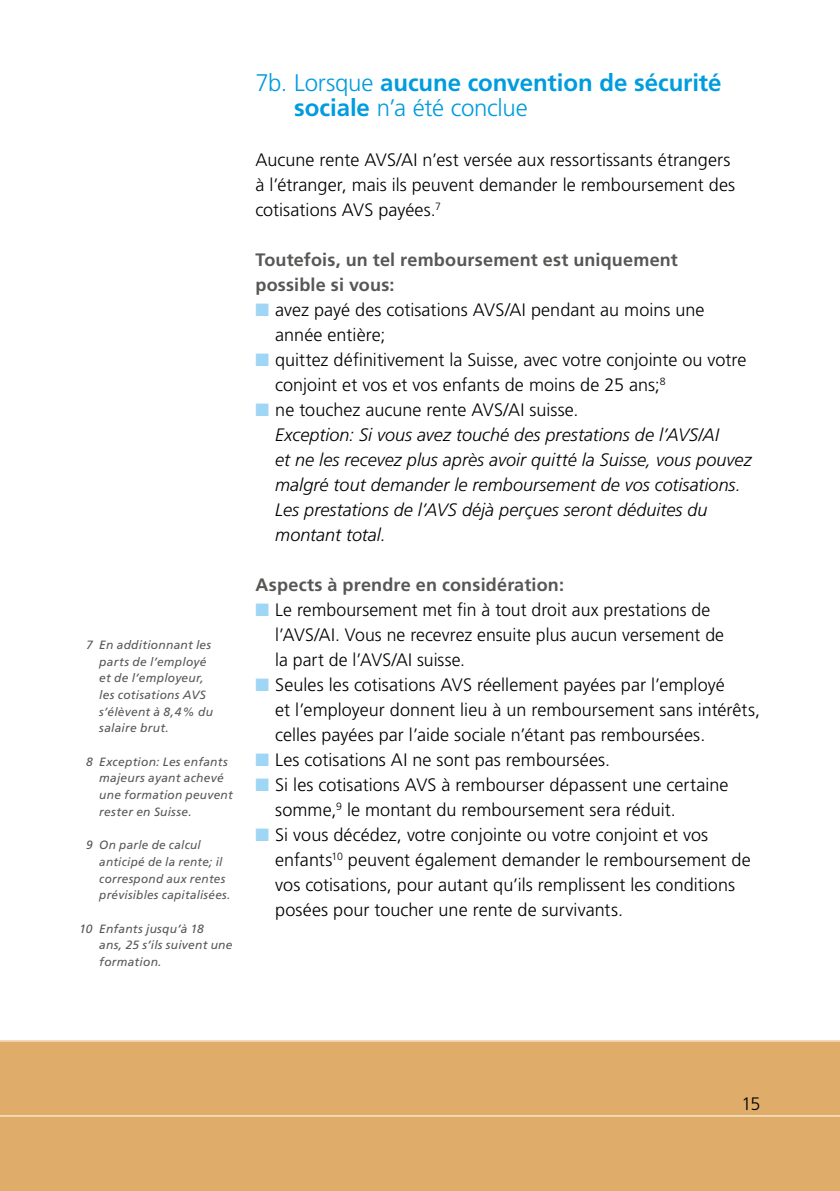
<style>
.page{position:relative;width:840px;height:1191px;background:#fff}
.page>*{position:absolute;margin:0;border:0;box-sizing:border-box;transform-origin:0 0}
.SEM_02_-_Titel{font:700 24px/25px "Frutiger LT Std";letter-spacing:-.005em;color:#009cde}
.SEM_04_-_Fliesstext{font:300 18px/25px "Frutiger LT Std";letter-spacing:.005em;color:#000}
.t1{font:italic 300 18px/25px "Frutiger LT Std";color:#000}
.SEM_03_-_Untertitel{font:700 18px/25px "Frutiger LT Std";letter-spacing:.01em;color:#575756}
.t2{font:italic 12px/16.6px "Frutiger LT Std";letter-spacing:.02em;color:#575756}
.s1{font-weight:300}
.s2{color:#9fd6f6}
.s3{font-style:normal}
</style>
<div class="page">
<div style="left:0;top:1041px;width:839px;height:150px;background:#e0ac69"></div>
<hr style="left:0;top:1115px;width:839px;height:1px;background:#fff">
<p class="t2" style="left:99px;top:636px;width:115px;text-indent:-13px">7 En additionnant les parts de l’employé et de l’employeur, les cotisations AVS s’élèvent à 8,4% du salaire brut.</p>
<p class="t2" style="left:99px;top:753px;width:135px;text-indent:-13px">8 Exception: Les enfants majeurs ayant achevé une formation peuvent rester en Suisse.</p>
<p class="t2" style="left:99px;top:836px;width:133px;text-indent:-13px">9 On parle de calcul anticipé de la rente; il correspond aux rentes prévisibles capitalisées.</p>
<p class="t2" style="left:99px;top:920px;width:135px;text-indent:-20px">10 Enfants jusqu’à 18<br>ans, 25 s’ils suivent une formation.</p>
<p class="SEM_02_-_Titel" style="left:294px;top:70px;width:428px;text-indent:-39px"><span class="s1">7b. Lorsque</span> aucune convention de sécurité sociale <span class="s1">n’a été conclue</span></p>
<p class="SEM_04_-_Fliesstext" style="left:255px;top:147px;width:481px">Aucune rente AVS/AI n’est versée aux ressortissants étrangers à l’étranger, mais ils peuvent demander le remboursement des cotisations AVS payées.<sup>7</sup></p>
<p class="SEM_03_-_Untertitel" style="left:255px;top:247px;width:424px">Toutefois, un tel remboursement est uniquement possible si vous:</p>
<p class="SEM_04_-_Fliesstext" style="left:275px;top:297px;width:430px;text-indent:-20px"><span class="s2">■</span> avez payé des cotisations AVS/AI pendant au moins une année entière;</p>
<p class="SEM_04_-_Fliesstext" style="left:275px;top:347px;width:472px;text-indent:-20px"><span class="s2">■</span> quittez définitivement la Suisse, avec votre conjointe ou votre conjoint et vos et vos enfants de moins de 25 ans;<sup>8</sup></p>
<p class="t1" style="left:275px;top:397px;width:477px;text-indent:-20px"><span class="s2">■</span> <span class="s3">ne touchez aucune rente AVS/AI suisse.<br></span>Exception: Si vous avez touché des prestations de l’AVS/AI<br>et ne les recevez plus après avoir quitté la Suisse, vous pouvez malgré tout demander le remboursement de vos cotisations.<br>Les prestations de l’AVS déjà perçues seront déduites du montant total.</p>
<p class="SEM_03_-_Untertitel" style="left:255px;top:572px;width:310px">Aspects à prendre en considération:</p>
<p class="SEM_04_-_Fliesstext" style="left:275px;top:597px;width:450px;text-indent:-20px"><span class="s2">■</span> Le remboursement met fin à tout droit aux prestations de l’AVS/AI. Vous ne recevrez ensuite plus aucun versement de la part de l’AVS/AI suisse.</p>
<p class="SEM_04_-_Fliesstext" style="left:275px;top:672px;width:486px;text-indent:-20px"><span class="s2">■</span> Seules les cotisations AVS réellement payées par l’employé<br>et l’employeur donnent lieu à un remboursement sans intérêts, celles payées par l’aide sociale n’étant pas remboursées.</p>
<p class="SEM_04_-_Fliesstext" style="left:255px;top:747px;width:356px"><span class="s2">■</span> Les cotisations AI ne sont pas remboursées.</p>
<p class="SEM_04_-_Fliesstext" style="left:275px;top:772px;width:454px;text-indent:-20px"><span class="s2">■</span> Si les cotisations AVS à rembourser dépassent une certaine somme,<sup>9</sup> le montant du remboursement sera réduit.</p>
<p class="SEM_04_-_Fliesstext" style="left:275px;top:822px;width:477px;text-indent:-20px"><span class="s2">■</span> Si vous décédez, votre conjointe ou votre conjoint et vos enfants<sup>10</sup> peuvent également demander le remboursement de vos cotisations, pour autant qu’ils remplissent les conditions posées pour toucher une rente de survivants.</p>
<p class="SEM_04_-_Fliesstext" style="left:741px;top:1091px;width:20px">15</p>
</div>
